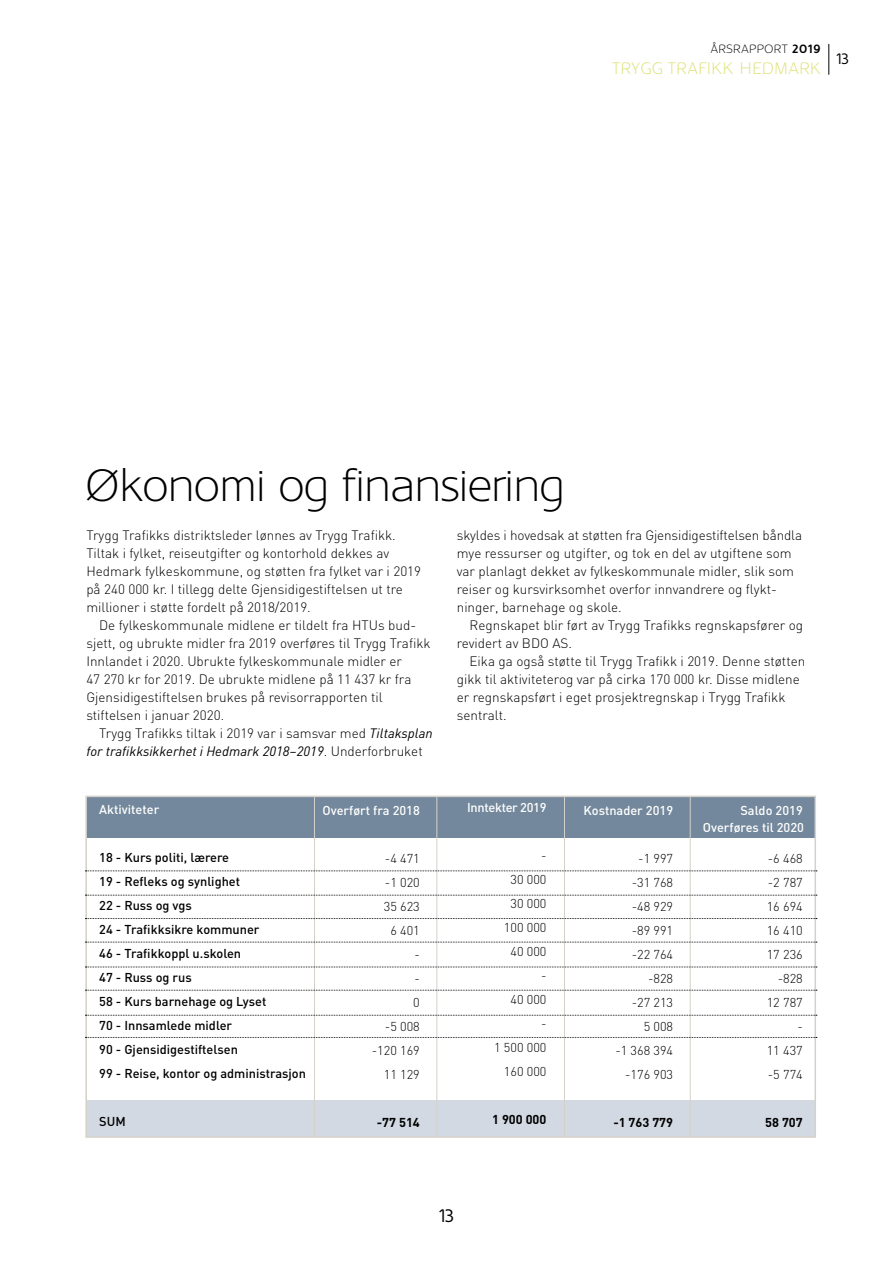
<style>
.page{position:relative;width:893px;height:1263px;background:#fff}
.page>*{position:absolute;margin:0;border:0;box-sizing:border-box;transform-origin:0 0}
.t1{font:300 45px "Oblik";color:#000}
.t2{font:18px "Oblik";color:#000}
.t3{font:300 16.5px "Oblik";letter-spacing:.05em;color:#dbe16f}
.t4{font:15px "Oblik";color:#000}
.t5{font:300 13.5px/18px "DIN";color:#000}
.t6{font:italic 13.5px "DINOT";color:#000}
.t7{font:500 12.75px/24px "DIN";color:#000}
.t8{font:300 12.75px/24px "DIN";color:#000;text-align:right}
.t9{font:500 12.75px "DIN";color:#fff}
.t10{font:700 12.75px "DIN";color:#000}
.t11{font:500 12.75px "DIN";letter-spacing:-.025em;color:#fff}
.t12{font:300 12px "Oblik";letter-spacing:.05em;color:#000}
.s1{font-weight:700}
.s2{font-family:"DINOT";font-weight:400;font-style:italic}
.s3{font-family:"DIN";font-weight:300;font-style:normal}
</style>
<div class="page">
<hr style="left:828px;top:44px;width:1px;height:30px;background:#000">
<div style="left:87px;top:1100px;width:727px;height:37px;background:#d2d9e2"></div>
<div style="left:86px;top:796px;width:729px;height:42px;background:#73889c"></div>
<div style="left:85px;top:796px;width:731px;height:342px;border:2px solid #d5d1ca"></div>
<hr style="left:436px;top:796px;width:1px;height:340px;background:#d5d1ca">
<hr style="left:314px;top:796px;width:1px;height:340px;background:#d5d1ca">
<hr style="left:564px;top:796px;width:1px;height:340px;background:#d5d1ca">
<hr style="left:690px;top:796px;width:1px;height:340px;background:#d5d1ca">
<svg style="left:85px;top:870px;width:732px;height:1px"></svg>
<svg style="left:85px;top:942px;width:732px;height:1px"></svg>
<svg style="left:85px;top:966px;width:732px;height:1px"></svg>
<svg style="left:85px;top:990px;width:732px;height:1px"></svg>
<svg style="left:85px;top:1015px;width:732px;height:1px"></svg>
<svg style="left:85px;top:1037px;width:732px;height:1px"></svg>
<svg style="left:85px;top:895px;width:732px;height:1px"></svg>
<svg style="left:85px;top:918px;width:732px;height:1px"></svg>
<p class="t12" style="left:711px;top:42px;width:111px">ÅRSRAPPORT <span class="s1">2019</span></p>
<p class="t3" style="left:612px;top:59px;width:210px">TRYGG TRAFIKK HEDMARK</p>
<p class="t4" style="left:836px;top:50px;width:14px">13</p>
<h1 class="t1" style="left:85px;top:460px;width:481px">Økonomi og finansiering</h1>
<p class="t5" style="left:86px;top:526px;width:336px">Trygg Trafikks distriktsleder lønnes av Trygg Trafikk.<br>Tiltak i fylket, reiseutgifter og kontorhold dekkes av Hedmark fylkeskommune, og støtten fra fylket var i 2019 på 240 000 kr. I tillegg delte Gjensidigestiftelsen ut tre millioner i støtte fordelt på 2018/2019.</p>
<p class="t5" style="left:86px;top:616px;width:346px;text-indent:13px">De fylkeskommunale midlene er tildelt fra HTUs bud&shy;sjett, og ubrukte midler fra 2019 overføres til Trygg Trafikk Innlandet i 2020. Ubrukte fylkeskommunale midler er<br>47 270 kr for 2019. De ubrukte midlene på 11 437 kr fra Gjensidigestiftelsen brukes på revisorrapporten til stiftelsen i januar 2020.</p>
<p class="t5" style="left:99px;top:724px;width:335px">Trygg Trafikks tiltak i 2019 var i samsvar med <span class="s2">Tiltaksplan</span></p>
<p class="t6" style="left:86px;top:741px;width:338px">for trafikksikkerhet i Hedmark 2018–2019<span class="s3">. Underforbruket</span></p>
<p class="t5" style="left:457px;top:526px;width:347px">skyldes i hovedsak at støtten fra Gjensidigestiftelsen båndla mye ressurser og utgifter, og tok en del av utgiftene som var planlagt dekket av fylkeskommunale midler, slik som reiser og kursvirksomhet overfor innvandrere og flykt&shy;ninger, barnehage og skole.</p>
<p class="t5" style="left:457px;top:616px;width:348px;text-indent:13px">Regnskapet blir ført av Trygg Trafikks regnskapsfører og revidert av BDO AS.</p>
<p class="t5" style="left:457px;top:652px;width:350px;text-indent:13px">Eika ga også støtte til Trygg Trafikk i 2019. Denne støtten gikk til aktiviteterog var på cirka 170 000 kr. Disse midlene er regnskapsført i eget prosjektregnskap i Trygg Trafikk sentralt.</p>
<p class="t9" style="left:99px;top:801px;width:62px">Aktiviteter</p>
<p class="t7" style="left:99px;top:845px;width:208px">18 - Kurs politi, lærere<br>19 - Refleks og synlighet<br>22 - Russ og vgs<br>24 - Trafikksikre kommuner<br>46 - Trafikkoppl u.skolen<br>47 - Russ og rus<br>58 - Kurs barnehage og Lyset<br>70 - Innsamlede midler<br>90 - Gjensidigestiftelsen<br>99 - Reise, kontor og administrasjon</p>
<p class="t7" style="left:99px;top:1109px;width:28px">SUM</p>
<p class="t9" style="left:323px;top:802px;width:99px">Overført fra 2018</p>
<p class="t8" style="left:372px;top:846px;width:50px">-4 471 -1 020<br>35 623<br>6 401<br>-<br>-<br>0<br>-5 008 -120 169<br>11 129</p>
<p class="t10" style="left:377px;top:1114px;width:45px">-77 514</p>
<p class="t11" style="left:467px;top:800px;width:81px">Inntekter 2019</p>
<p class="t8" style="left:494px;top:844px;width:54px">-<br>30 000<br>30 000<br>100 000<br>40 000<br>-<br>40 000<br>-<br>1 500 000<br>160 000</p>
<p class="t10" style="left:492px;top:1111px;width:56px">1 900 000</p>
<h2 class="t2" style="left:439px;top:1205px;width:16px">13</h2>
<p class="t9" style="left:584px;top:802px;width:91px">Kostnader 2019</p>
<p class="t8" style="left:615px;top:846px;width:59px">-1 997<br>-31 768 -48 929 -89 991 -22 764 -828<br>-27 213<br>5 008<br>-1 368 394 -176 903</p>
<p class="t10" style="left:613px;top:1114px;width:61px">-1 763 779</p>
<p class="t9" style="left:740px;top:802px;width:64px">Saldo 2019</p>
<p class="t8" style="left:767px;top:846px;width:38px">-6 468 -2 787<br>16 694<br>16 410<br>17 236 -828<br>12 787 -<br>11 437 -5 774</p>
<p class="t10" style="left:765px;top:1114px;width:39px">58 707</p>
<p class="t9" style="left:703px;top:819px;width:103px">Overføres til 2020</p>
</div>
